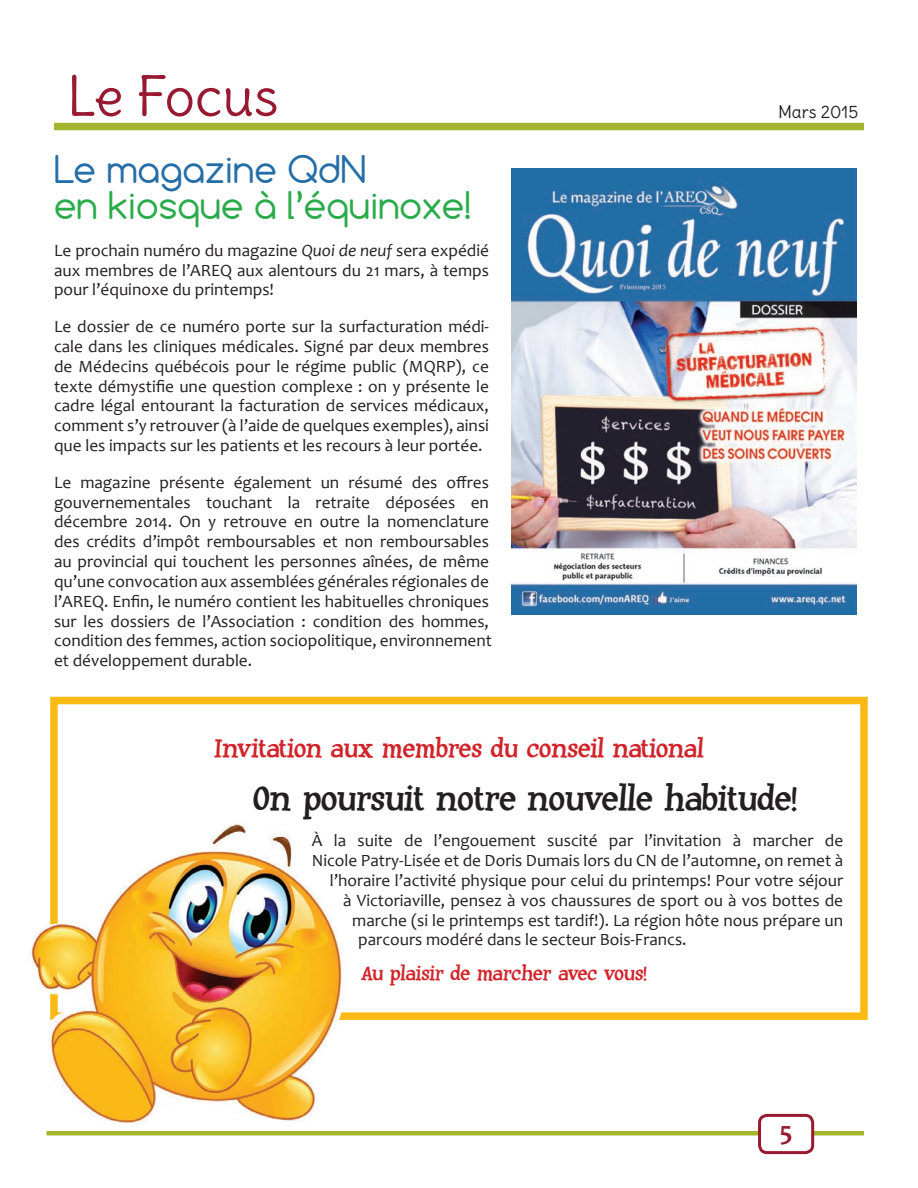
<style>
.page{position:relative;width:918px;height:1188px;background:#fff}
.page>*{position:absolute;margin:0;border:0;box-sizing:border-box;transform-origin:0 0}
.t1{font:54px "Delius";color:#991a30}
.t2{font:36px "Huxtable";color:#231f20}
.t3{font:36px "Comfortaa";color:#29ab4a}
.t4{font:36px "Comfortaa";color:#246ea7}
.t5{font:27px "Huxtable";color:#d1232a}
.t6{font:700 27px "Candara";color:#991a30}
.t7{font:21px "Huxtable";color:#d1232a}
.t8{font:17.25px/19.8px "Candara";color:#231f20;text-align:justify}
.t9{font:17.25px "Delius";color:#231f20}
.s1{font-style:italic}
</style>
<div class="page">
<div style="left:47px;top:1131px;width:817px;height:5px;background:#a4b62f"></div>
<div style="left:760px;top:1115px;width:53px;height:38px;background:#fff;border-radius:7px"></div>
<div style="left:758px;top:1114px;width:56px;height:40px;border:3px solid #991a30;border-radius:7px"></div>
<div style="left:54px;top:123px;width:810px;height:7px;background:#a4b62f"></div>
<img style="left:511px;top:168px;width:346px;height:447px">
<div style="left:50px;top:697px;width:818px;height:323px;border:8px solid #faba15"></div>
<img style="left:30px;top:817px;width:326px;height:306px">
<h1 class="t1" style="left:67px;top:62px;width:213px">Le Focus</h1>
<h2 class="t4" style="left:54px;top:146px;width:314px">Le magazine QdN</h2>
<h2 class="t3" style="left:54px;top:182px;width:419px">en kiosque à l’équinoxe!</h2>
<p class="t8" style="left:54px;top:240px;width:436px">Le prochain numéro du magazine <span class="s1">Quoi de neuf</span> sera expédié aux membres de l’AREQ aux alentours du 21 mars, à temps pour l’équinoxe du printemps!</p>
<p class="t8" style="left:54px;top:317px;width:437px">Le dossier de ce numéro porte sur la surfacturation médi&shy;cale dans les cliniques médicales. Signé par deux membres de Médecins québécois pour le régime public (MQRP), ce texte démystifie une question complexe : on y présente le cadre légal entourant la facturation de services médicaux, comment s’y retrouver (à l’aide de quelques exemples), ainsi que les impacts sur les patients et les recours à leur portée.</p>
<p class="t8" style="left:54px;top:472px;width:440px;text-align:left">Le magazine présente également un résumé des offres gouvernementales touchant la retraite déposées en décembre 2014. On y retrouve en outre la nomenclature des crédits d’impôt remboursables et non remboursables au provincial qui touchent les personnes aînées, de même qu’une convocation aux assemblées générales régionales de l’AREQ. Enfin, le numéro contient les habituelles chroniques sur les dossiers de l’Association : condition des hommes, condition des femmes, action sociopolitique, environnement et développement durable.</p>
<p class="t9" style="left:778px;top:101px;width:82px">Mars 2015</p>
<h3 class="t5" style="left:214px;top:731px;width:491px">Invitation aux membres du conseil national</h3>
<h2 class="t2" style="left:253px;top:776px;width:545px">On poursuit notre nouvelle habitude!</h2>
<p class="t8" style="left:312px;top:831px;width:533px">À la suite de l’engouement suscité par l’invitation à marcher de</p>
<p class="t8" style="left:312px;top:851px;width:533px">Nicole Patry-Lisée et de Doris Dumais lors du CN de l’automne, on remet à</p>
<p class="t8" style="left:330px;top:870px;width:515px">l’horaire l’activité physique pour celui du printemps! Pour votre séjour</p>
<p class="t8" style="left:343px;top:890px;width:501px">à Victoriaville, pensez à vos chaussures de sport ou à vos bottes de</p>
<p class="t8" style="left:352px;top:910px;width:492px">marche (si le printemps est tardif!). La région hôte nous prépare un</p>
<p class="t8" style="left:358px;top:930px;width:330px">parcours modéré dans le secteur Bois-Francs.</p>
<p class="t7" style="left:361px;top:961px;width:287px">Au plaisir de marcher avec vous!</p>
<h3 class="t6" style="left:780px;top:1114px;width:14px">5</h3>
</div>
